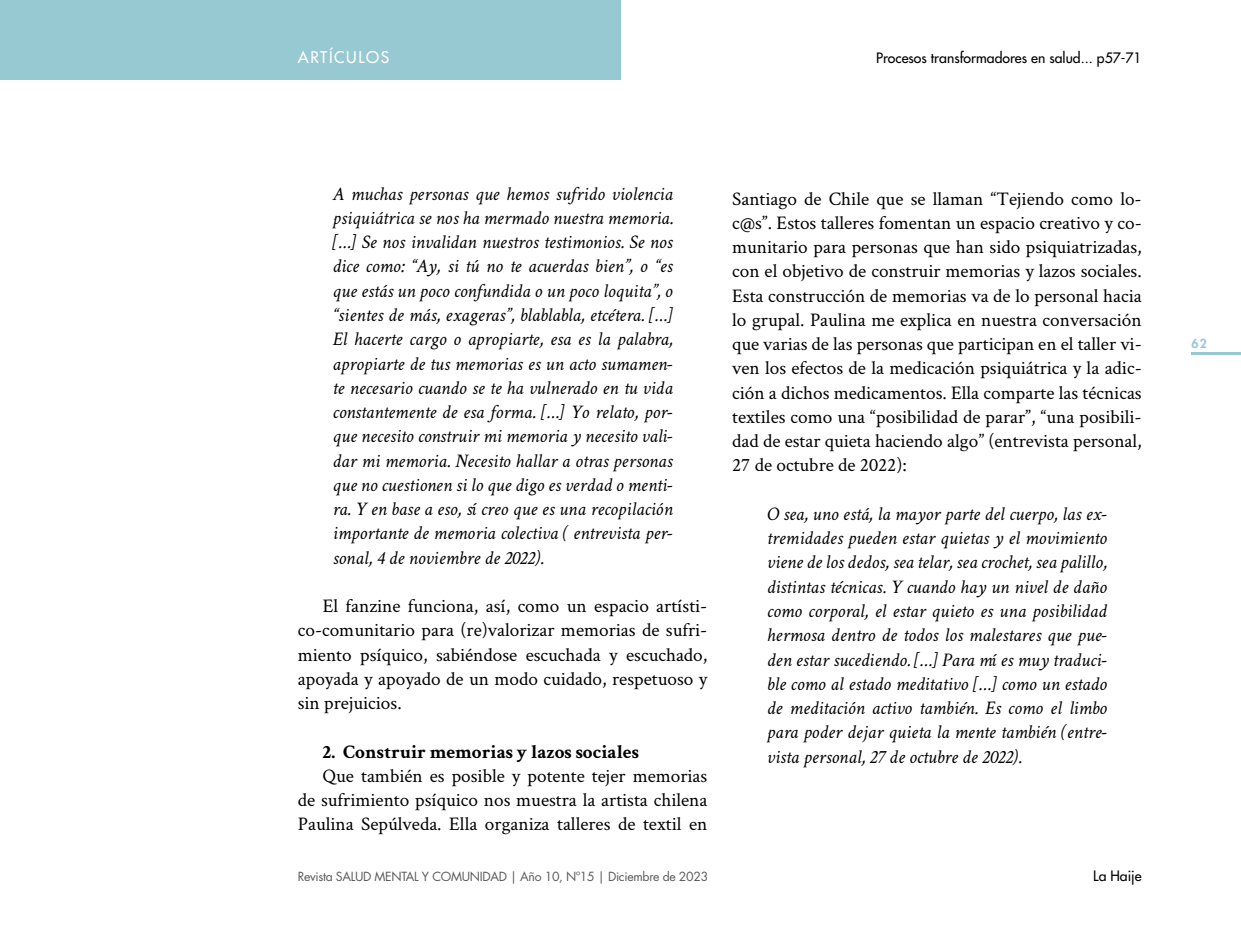
<style>
.page{position:relative;width:1241px;height:931px;background:#fff}
.page>*{position:absolute;margin:0;border:0;box-sizing:border-box;transform-origin:0 0}
.t1{font:italic 19.25px/24.2px "Crimson Text";color:#000;text-align:justify}
.t2{font:19.25px/24.2px "Crimson Text";color:#000;text-align:justify}
.t3{font:700 19.25px "Crimson Text";color:#000}
.t4{font:500 15.75px "Futura Std";letter-spacing:.1em;color:#fff}
.t5{font:500 14px "Futura Std";color:#000}
.t6{font:12.25px "Futura Std";letter-spacing:-.025em;color:#58595b}
.t7{font:800 12.25px "Futura Std";color:#97c9d2}
</style>
<div class="page">
<div style="left:0;top:0;width:620px;height:79px;background:#97c9d2"></div>
<hr style="left:1191px;top:352px;width:49px;height:2px;background:#97c9d2">
<p class="t4" style="left:298px;top:47px;width:93px">ARTÍCULOS</p>
<p class="t5" style="left:876px;top:49px;width:267px">Procesos transformadores en salud... p57-71</p>
<p class="t1" style="left:332px;top:181px;width:341px">A muchas personas que hemos sufrido violencia psiquiátrica se nos ha mermado nuestra memoria. […] Se nos invalidan nuestros testimonios. Se nos dice como: “Ay, si tú no te acuerdas bien”, o “es que estás un poco confundida o un poco loquita”, o “sientes de más, exageras”, blablabla, etcétera. […] El hacerte cargo o apropiarte, esa es la palabra, apropiarte de tus memorias es un acto sumamen&shy;te necesario cuando se te ha vulnerado en tu vida constantemente de esa forma. […] Yo relato, por&shy;que necesito construir mi memoria y necesito vali&shy;dar mi memoria. Necesito hallar a otras personas que no cuestionen si lo que digo es verdad o menti&shy;ra. Y en base a eso, sí creo que es una recopilación importante de memoria colectiva ( entrevista per&shy;sonal, 4 de noviembre de 2022).</p>
<p class="t2" style="left:298px;top:593px;width:411px;text-indent:25px">El fanzine funciona, así, como un espacio artísti&shy;co-comunitario para (re)valorizar memorias de sufri&shy;miento psíquico, sabiéndose escuchada y escuchado, apoyada y apoyado de un modo cuidado, respetuoso y sin prejuicios.</p>
<p class="t3" style="left:322px;top:739px;width:318px">2. Construir memorias y lazos sociales</p>
<p class="t2" style="left:322px;top:762px;width:386px">Que también es posible y potente tejer memorias</p>
<p class="t2" style="left:298px;top:786px;width:411px">de sufrimiento psíquico nos muestra la artista chilena</p>
<p class="t2" style="left:298px;top:811px;width:411px">Paulina Sepúlveda. Ella organiza talleres de textil en</p>
<p class="t6" style="left:298px;top:868px;width:412px">Revista SALUD MENTAL Y COMUNIDAD | Año 10, Nº15 | Diciembre de 2023</p>
<p class="t2" style="left:732px;top:185px;width:411px">Santiago de Chile que se llaman “Tejiendo como lo&shy;c@s”. Estos talleres fomentan un espacio creativo y co&shy;munitario para personas que han sido psiquiatrizadas, con el objetivo de construir memorias y lazos sociales.<br>Esta construcción de memorias va de lo personal hacia lo grupal. Paulina me explica en nuestra conversación que varias de las personas que participan en el taller vi&shy;ven los efectos de la medicación psiquiátrica y la adic&shy;ción a dichos medicamentos. Ella comparte las técnicas textiles como una “posibilidad de parar”, “una posibili&shy;dad de estar quieta haciendo algo” (entrevista personal, 27 de octubre de 2022):</p>
<p class="t1" style="left:766px;top:501px;width:341px">O sea, uno está, la mayor parte del cuerpo, las ex&shy;tremidades pueden estar quietas y el movimiento viene de los dedos, sea telar, sea crochet, sea palillo, distintas técnicas. Y cuando hay un nivel de daño como corporal, el estar quieto es una posibilidad hermosa dentro de todos los malestares que pue&shy;den estar sucediendo. […] Para mí es muy traduci&shy;ble como al estado meditativo […] como un estado de meditación activo también. Es como el limbo para poder dejar quieta la mente también (entre&shy;vista personal, 27 de octubre de 2022).</p>
<p class="t5" style="left:1093px;top:867px;width:50px">La Haije</p>
<p class="t7" style="left:1191px;top:336px;width:17px">62</p>
</div>
